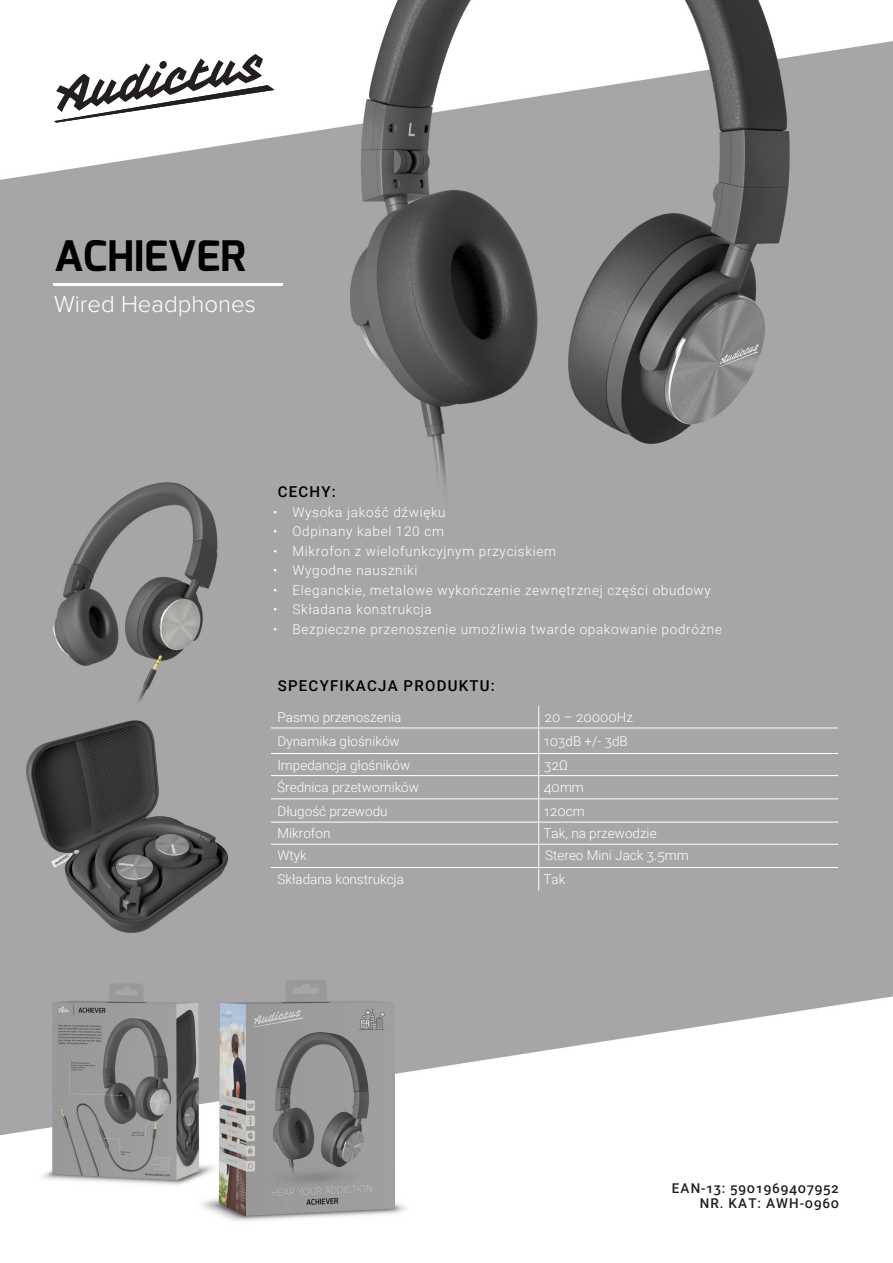
<style>
.page{position:relative;width:893px;height:1263px;background:#fff}
.page>*{position:absolute;margin:0;border:0;box-sizing:border-box;transform-origin:0 0}
.Header_in_TEXT_2{font:700 42px "Exo";color:#000}
.Header_in_TEXT_2-2{font:300 24px "Proxima Nova";color:#fff}
.Header_in_TEXT_2-3{font:500 15px "Roboto";letter-spacing:.085em;color:#000}
.t1{font:300 13.5px "Roboto";letter-spacing:.05em;color:#fff}
.t2{font:300 13.5px "Roboto";color:#fff}
.t3{font:500 13.5px "Roboto";letter-spacing:.05em;color:#231f20}
.t4{font:500 13.5px "Roboto";letter-spacing:.085em;color:#231f20}
</style>
<div class="page">
<img style="left:0;top:0;width:893px;height:1221px">
<svg style="left:54px;top:54px;width:221px;height:69px"></svg>
<hr style="left:271px;top:728px;width:268px;height:1px;background:#fff">
<hr style="left:539px;top:728px;width:299px;height:1px;background:#fff">
<hr style="left:271px;top:753px;width:268px;height:1px;background:#fff">
<hr style="left:539px;top:753px;width:299px;height:1px;background:#fff">
<hr style="left:271px;top:775px;width:268px;height:1px;background:#fff">
<hr style="left:539px;top:775px;width:299px;height:1px;background:#fff">
<hr style="left:271px;top:798px;width:268px;height:1px;background:#fff">
<hr style="left:539px;top:798px;width:299px;height:1px;background:#fff">
<hr style="left:271px;top:822px;width:268px;height:1px;background:#fff">
<hr style="left:539px;top:822px;width:299px;height:1px;background:#fff">
<hr style="left:271px;top:844px;width:268px;height:1px;background:#fff">
<hr style="left:539px;top:844px;width:299px;height:1px;background:#fff">
<hr style="left:271px;top:867px;width:268px;height:1px;background:#fff">
<hr style="left:539px;top:867px;width:299px;height:1px;background:#fff">
<svg style="left:538px;top:706px;width:1px;height:185px"></svg>
<hr style="left:53px;top:284px;width:230px;height:2px;background:#fff">
<p class="Header_in_TEXT_2" style="left:54px;top:229px;width:193px">ACHIEVER</p>
<p class="Header_in_TEXT_2-2" style="left:54px;top:286px;width:203px">Wired Headphones</p>
<p class="Header_in_TEXT_2-3" style="left:278px;top:481px;width:59px">CECHY:</p>
<p class="t1" style="left:273px;top:502px;width:174px">• Wysoka jakość dźwięku</p>
<p class="t1" style="left:273px;top:522px;width:172px">• Odpinany kabel 120 cm</p>
<p class="t1" style="left:273px;top:541px;width:284px">• Mikrofon z wielofunkcyjnym przyciskiem</p>
<p class="t1" style="left:273px;top:561px;width:146px">• Wygodne nauszniki</p>
<p class="t1" style="left:273px;top:580px;width:439px">• Eleganckie, metalowe wykończenie zewnętrznej części obudowy</p>
<p class="t1" style="left:273px;top:600px;width:160px">• Składana konstrukcja</p>
<p class="t1" style="left:273px;top:619px;width:450px">• Bezpieczne przenoszenie umożliwia twarde opakowanie podróżne</p>
<p class="Header_in_TEXT_2-3" style="left:278px;top:675px;width:218px">SPECYFIKACJA PRODUKTU:</p>
<p class="t2" style="left:278px;top:708px;width:125px">Pasmo przenoszenia</p>
<p class="t1" style="left:544px;top:708px;width:90px">20 – 20000Hz</p>
<p class="t2" style="left:278px;top:731px;width:124px">Dynamika głośników</p>
<p class="t1" style="left:543px;top:731px;width:86px">103dB +/- 3dB</p>
<p class="t2" style="left:277px;top:755px;width:134px">Impedancja głośników</p>
<p class="t1" style="left:544px;top:755px;width:25px">32Ω</p>
<p class="t2" style="left:277px;top:778px;width:143px">Średnica przetworników</p>
<p class="t1" style="left:543px;top:778px;width:42px">40mm</p>
<p class="t2" style="left:278px;top:801px;width:112px">Długość przewodu</p>
<p class="t1" style="left:543px;top:801px;width:43px">120cm</p>
<p class="t2" style="left:278px;top:824px;width:54px">Mikrofon</p>
<p class="t2" style="left:544px;top:824px;width:115px">Tak, na przewodzie</p>
<p class="t1" style="left:277px;top:846px;width:31px">Wtyk</p>
<p class="t2" style="left:545px;top:846px;width:145px">Stereo Mini Jack 3.5mm</p>
<p class="t2" style="left:277px;top:869px;width:128px">Składana konstrukcja</p>
<p class="t1" style="left:544px;top:869px;width:23px">Tak</p>
<p class="t3" style="left:672px;top:1178px;width:169px">EAN-13: 5901969407952</p>
<p class="t4" style="left:700px;top:1193px;width:141px">NR. KAT: AWH-0960</p>
</div>
